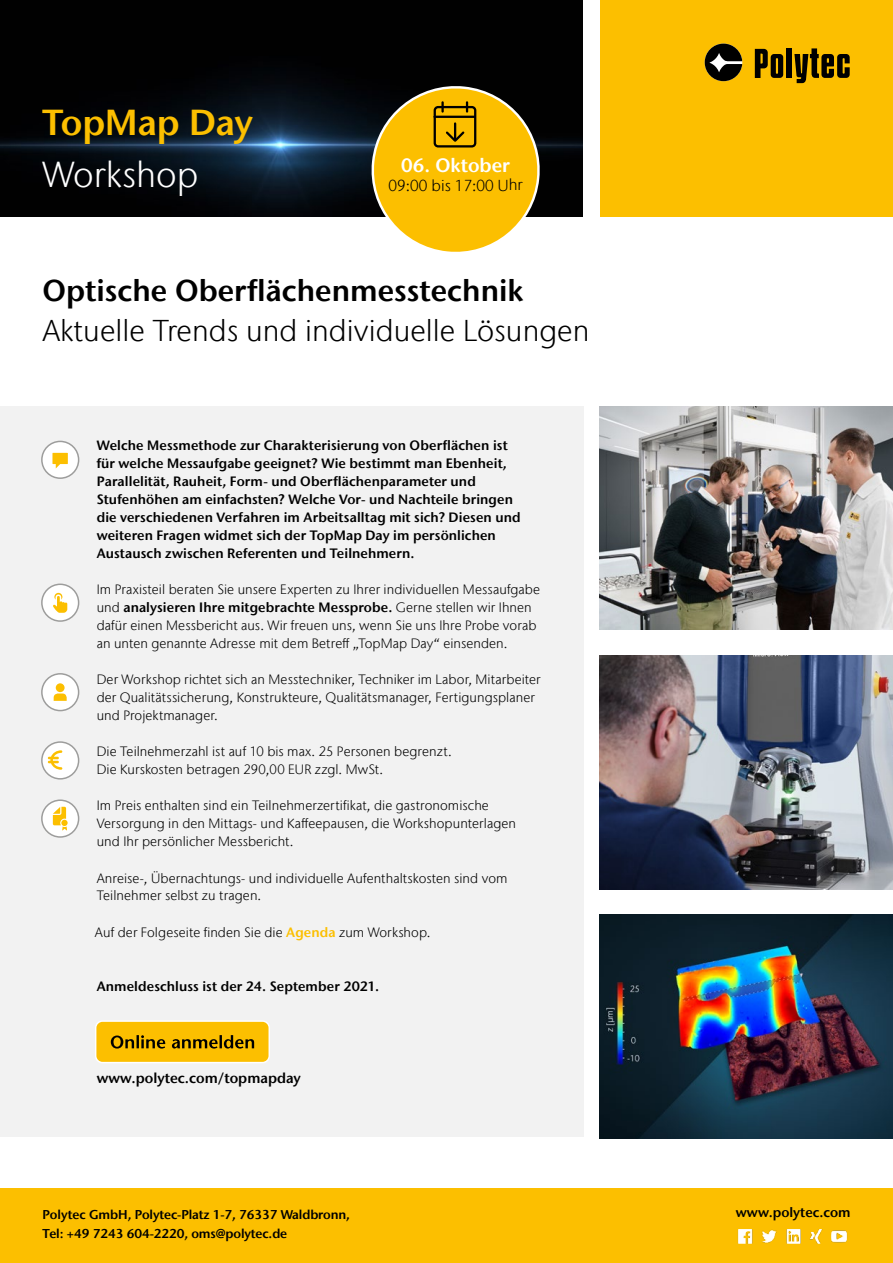
<style>
.page{position:relative;width:893px;height:1263px;background:#fff}
.page>*{position:absolute;margin:0;border:0;box-sizing:border-box;transform-origin:0 0}
.t1{font:600 36px "Stone Sans IIITC Com";color:#fcbf00}
.t2{font:300 36px "Stone Sans IIITC Com";color:#fff}
.t3{font:300 30px "Stone Sans IIITC Com";color:#000}
.t4{font:600 30px "Stone Sans IIITC Com";color:#000}
.t5{font:600 19.2px "Stone Sans IIITC Com";letter-spacing:-.005em;color:#fff}
.t6{font:300 15.9px "Stone Sans IIITC Com";letter-spacing:-.005em;color:#000}
.t7{font:600 14.25px "Stone Sans IIITC Com";color:#000}
.t8{font:300 13.5px/18px "Stone Sans IIITC Com";letter-spacing:.005em;color:#000}
.t9{font:600 13.5px/18px "Stone Sans IIITC Com";letter-spacing:.005em;color:#000}
.t10{font:600 12.75px "Stone Sans IIITC Com";letter-spacing:-.01em;color:#000}
.s1{font-weight:600}
.s2{font-weight:600;color:#fcbf00}
</style>
<div class="page">
<img style="left:600px;top:406px;width:293px;height:224px">
<img style="left:600px;top:915px;width:293px;height:223px">
<div style="left:0;top:406px;width:583px;height:731px;background:#f2f2f2"></div>
<img style="left:0;top:0;width:583px;height:216px">
<div style="left:601px;top:0;width:292px;height:216px;background:#fcbf00"></div>
<div style="left:786px;top:48px;width:6px;height:30px;background:#000"></div>
<svg style="left:755px;top:49px;width:28px;height:29px"></svg>
<svg style="left:705px;top:44px;width:37px;height:37px"></svg>
<svg style="left:794px;top:48px;width:56px;height:35px"></svg>
<img style="left:600px;top:655px;width:293px;height:234px">
<div style="left:0;top:1188px;width:893px;height:75px;background:#fcbf00"></div>
<div style="left:96px;top:1021px;width:173px;height:41px;background:#fcbf00;border-radius:7px"></div>
<div style="left:95px;top:1020px;width:175px;height:43px;border:2px solid #fff;border-radius:7px"></div>
<svg style="left:111px;top:1035px;width:143px;height:14px"></svg>
<div style="left:42px;top:441px;width:37px;height:37px;background:#fff;border-radius:50%"></div>
<svg style="left:52px;top:453px;width:16px;height:15px"></svg>
<div style="left:41px;top:441px;width:38px;height:38px;border:2px solid #9d9d9c;border-radius:50%"></div>
<div style="left:42px;top:674px;width:37px;height:37px;background:#fff;border-radius:50%"></div>
<svg style="left:54px;top:683px;width:13px;height:18px"></svg>
<div style="left:41px;top:673px;width:38px;height:38px;border:2px solid #9d9d9c;border-radius:50%"></div>
<div style="left:42px;top:742px;width:37px;height:37px;background:#fff;border-radius:50%"></div>
<svg style="left:48px;top:750px;width:14px;height:20px"></svg>
<div style="left:41px;top:741px;width:38px;height:38px;border:2px solid #9d9d9c;border-radius:50%"></div>
<div style="left:42px;top:800px;width:37px;height:37px;background:#fff;border-radius:50%"></div>
<svg style="left:53px;top:807px;width:14px;height:23px"></svg>
<div style="left:41px;top:799px;width:38px;height:39px;border:2px solid #9d9d9c;border-radius:50%"></div>
<div style="left:42px;top:584px;width:37px;height:37px;background:#fff;border-radius:50%"></div>
<svg style="left:53px;top:593px;width:14px;height:20px"></svg>
<div style="left:41px;top:583px;width:38px;height:39px;border:2px solid #9d9d9c;border-radius:50%"></div>
<svg style="left:366px;top:80px;width:179px;height:172px;background:#c79f21"></svg>
<img style="left:738px;top:1229px;width:109px;height:15px">
<h1 class="t1" style="left:43px;top:100px;width:212px">TopMap Day</h1>
<h1 class="t2" style="left:43px;top:153px;width:157px">Workshop</h1>
<h3 class="t5" style="left:401px;top:153px;width:110px">06. Oktober</h3>
<p class="t6" style="left:389px;top:175px;width:136px">09:00 bis 17:00 Uhr</p>
<h2 class="t4" style="left:43px;top:271px;width:483px">Optische Oberflächenmesstechnik</h2>
<h2 class="t3" style="left:43px;top:312px;width:548px">Aktuelle Trends und individuelle Lösungen</h2>
<p class="t9" style="left:97px;top:436px;width:425px">Welche Messmethode zur Charakterisierung von Oberflächen ist für welche Messaufgabe geeignet? Wie bestimmt man Ebenheit, Parallelität, Rauheit, Form- und Oberflächenparameter und Stufenhöhen am einfachsten? Welche Vor- und Nachteile bringen die verschiedenen Verfahren im Arbeitsalltag mit sich? Diesen und weiteren Fragen widmet sich der TopMap Day im persönlichen Austausch zwischen Referenten und Teilnehmern.</p>
<p class="t8" style="left:97px;top:581px;width:445px">Im Praxisteil beraten Sie unsere Experten zu Ihrer individuellen Messaufgabe und <span class="s1">analysieren Ihre mitgebrachte Messprobe.</span> Gerne stellen wir Ihnen dafür einen Messbericht aus. Wir freuen uns, wenn Sie uns Ihre Probe vorab an unten genannte Adresse mit dem Betreff „TopMap Day“ einsenden.</p>
<p class="t8" style="left:97px;top:671px;width:445px">Der Workshop richtet sich an Messtechniker, Techniker im Labor, Mitarbeiter der Qualitätssicherung, Konstrukteure, Qualitätsmanager, Fertigungsplaner und Projektmanager.</p>
<p class="t8" style="left:97px;top:743px;width:356px">Die Teilnehmerzahl ist auf 10 bis max. 25 Personen begrenzt.<br>Die Kurskosten betragen 290,00 EUR zzgl. MwSt.</p>
<p class="t8" style="left:97px;top:797px;width:421px">Im Preis enthalten sind ein Teilnehmerzertifikat, die gastronomische<br>Versorgung in den Mittags- und Kaffeepausen, die Workshopunterlagen und Ihr persönlicher Messbericht.</p>
<p class="t8" style="left:97px;top:869px;width:412px">Anreise-, Übernachtungs- und individuelle Aufenthaltskosten sind vom<br>Teilnehmer selbst zu tragen.</p>
<p class="t8" style="left:95px;top:923px;width:337px">Auf der Folgeseite finden Sie die <span class="s2">Agenda</span> zum Workshop.</p>
<p class="t9" style="left:97px;top:976px;width:284px">Anmeldeschluss ist der 24. September 2021.</p>
<p class="t7" style="left:97px;top:1069px;width:205px">www.polytec.com/topmapday</p>
<p class="t10" style="left:43px;top:1206px;width:309px">Polytec GmbH, Polytec-Platz 1-7, 76337 Waldbronn,</p>
<p class="t9" style="left:736px;top:1202px;width:116px">www.polytec.com</p>
<p class="t10" style="left:43px;top:1226px;width:246px">Tel: +49 7243 604-2220, oms@polytec.de</p>
</div>
